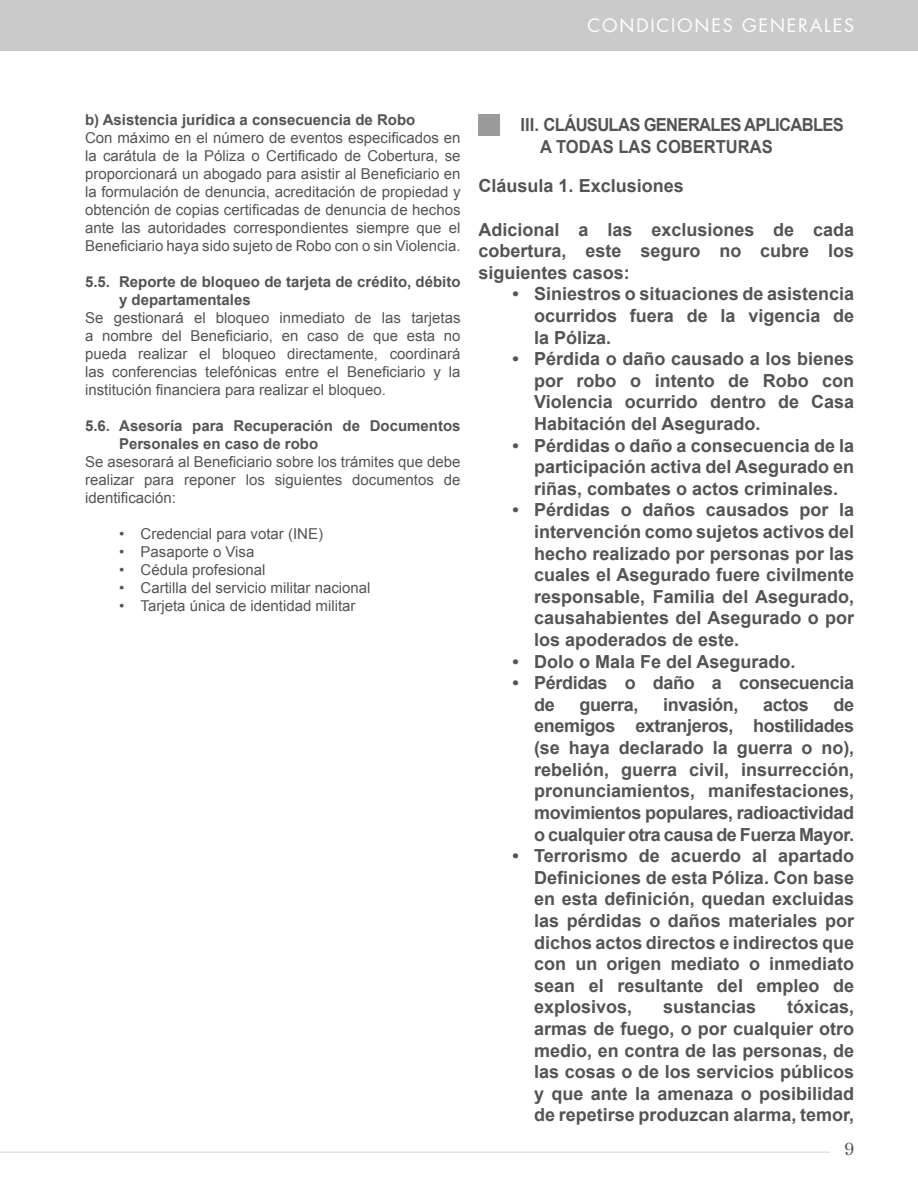
<style>
.page{position:relative;width:918px;height:1191px;background:#fff}
.page>*{position:absolute;margin:0;border:0;box-sizing:border-box;transform-origin:0 0}
.t1{font:700 18px/21.6px "Arial";color:#545455;text-align:justify}
.t2{font:700 18px/21.6px "Arial";letter-spacing:-.04em;color:#545455;scale:.92 1}
.t3{font:700 18px/21.6px "Arial";letter-spacing:-.02em;color:#545455}
.t4{font:18px "Futura Std";letter-spacing:.1em;color:#fff}
.t5{font:18px "Century Schoolbook";color:#545455}
.t6{font:15px/18px "Arial";color:#545455;text-align:justify}
.t7{font:700 15px/18px "Arial";color:#545455}
</style>
<div class="page">
<hr style="left:0;top:1151px;width:830px;height:2px;background:#e4e4e4">
<div style="left:0;top:0;width:918px;height:51px;background:#cacaca"></div>
<div style="left:479px;top:114px;width:21px;height:22px;background:#9b9b9c"></div>
<p class="t4" style="left:588px;top:13px;width:268px">CONDICIONES GENERALES</p>
<p class="t7" style="left:85px;top:111px;width:332px">b) Asistencia jurídica a consecuencia de Robo</p>
<p class="t6" style="left:85px;top:129px;width:377px">Con máximo en el número de eventos especificados en la carátula de la Póliza o Certificado de Cobertura, se proporcionará un abogado para asistir al Beneficiario en la formulación de denuncia, acreditación de propiedad y obtención de copias certificadas de denuncia de hechos ante las autoridades correspondientes siempre que el Beneficiario haya sido sujeto de Robo con o sin Violencia.</p>
<p class="t7" style="left:119px;top:273px;width:343px;text-indent:-34px">5.5. Reporte de bloqueo de tarjeta de crédito, débito y departamentales</p>
<p class="t6" style="left:85px;top:309px;width:377px">Se gestionará el bloqueo inmediato de las tarjetas a nombre del Beneficiario, en caso de que esta no pueda realizar el bloqueo directamente, coordinará las conferencias telefónicas entre el Beneficiario y la institución financiera para realizar el bloqueo.</p>
<p class="t7" style="left:119px;top:417px;width:343px;text-indent:-34px">5.6. Asesoría para Recuperación de Documentos<br>Personales en caso de robo</p>
<p class="t6" style="left:85px;top:453px;width:377px">Se asesorará al Beneficiario sobre los trámites que debe realizar para reponer los siguientes documentos de identificación:</p>
<p class="t6" style="left:119px;top:525px;width:206px">• Credencial para votar (INE)</p>
<p class="t6" style="left:119px;top:543px;width:137px">• Pasaporte o Visa</p>
<p class="t6" style="left:119px;top:561px;width:148px">• Cédula profesional</p>
<p class="t6" style="left:119px;top:579px;width:253px">• Cartilla del servicio militar nacional</p>
<p class="t6" style="left:119px;top:597px;width:238px">• Tarjeta única de identidad militar</p>
<p class="t2" style="left:540px;top:115px;width:332px;text-indent:-20px">III. CLÁUSULAS GENERALES APLICABLES<br>A TODAS LAS COBERTURAS</p>
<p class="t1" style="left:479px;top:176px;width:207px">Cláusula 1. Exclusiones</p>
<p class="t1" style="left:479px;top:219px;width:377px">Adicional a las exclusiones de cada cobertura, este seguro no cubre los siguientes casos:</p>
<p class="t1" style="left:534px;top:284px;width:322px;text-indent:-21px">• Siniestros o situaciones de asistencia ocurridos fuera de la vigencia de la Póliza.</p>
<p class="t1" style="left:534px;top:349px;width:322px;text-indent:-21px">• Pérdida o daño causado a los bienes por robo o intento de Robo con Violencia ocurrido dentro de Casa Habitación del Asegurado.</p>
<p class="t1" style="left:534px;top:435px;width:322px;text-indent:-21px">• Pérdidas o daño a consecuencia de la participación activa del Asegurado en riñas, combates o actos criminales.</p>
<p class="t1" style="left:534px;top:500px;width:322px;text-indent:-21px">• Pérdidas o daños causados por la intervención como sujetos activos del hecho realizado por personas por las cuales el Asegurado fuere civilmente responsable, Familia del Asegurado, causahabientes del Asegurado o por los apoderados de este.</p>
<p class="t1" style="left:513px;top:651px;width:284px">• Dolo o Mala Fe del Asegurado.</p>
<p class="t3" style="left:534px;top:673px;width:322px;text-indent:-21px">• Pérdidas o daño a consecuencia de</p>
<p class="t1" style="left:580px;top:694px;width:60px">guerra,</p>
<p class="t3" style="left:663px;top:694px;width:77px">invasión,</p>
<p class="t1" style="left:763px;top:694px;width:47px">actos</p>
<p class="t1" style="left:534px;top:694px;width:322px;text-indent:299px">de enemigos extranjeros, hostilidades (se haya declarado la guerra o no), rebelión, guerra civil, insurrección, pronunciamientos, manifestaciones, movimientos populares, radioactividad o cualquier otra causa de Fuerza Mayor.</p>
<p class="t1" style="left:534px;top:845px;width:322px;text-indent:-21px">• Terrorismo de acuerdo al apartado Definiciones de esta Póliza. Con base en esta definición, quedan excluidas las pérdidas o daños materiales por dichos actos directos e indirectos que con un origen mediato o inmediato sean el resultante del empleo de explosivos,</p>
<p class="t1" style="left:534px;top:997px;width:322px;text-indent:253px">tóxicas, armas de fuego, o por cualquier otro medio, en contra de las personas, de las cosas o de los servicios públicos y que ante la amenaza o posibilidad de repetirse produzcan alarma, temor,</p>
<p class="t1" style="left:663px;top:997px;width:95px">sustancias</p>
<p class="t5" style="left:844px;top:1137px;width:12px">9</p>
</div>
